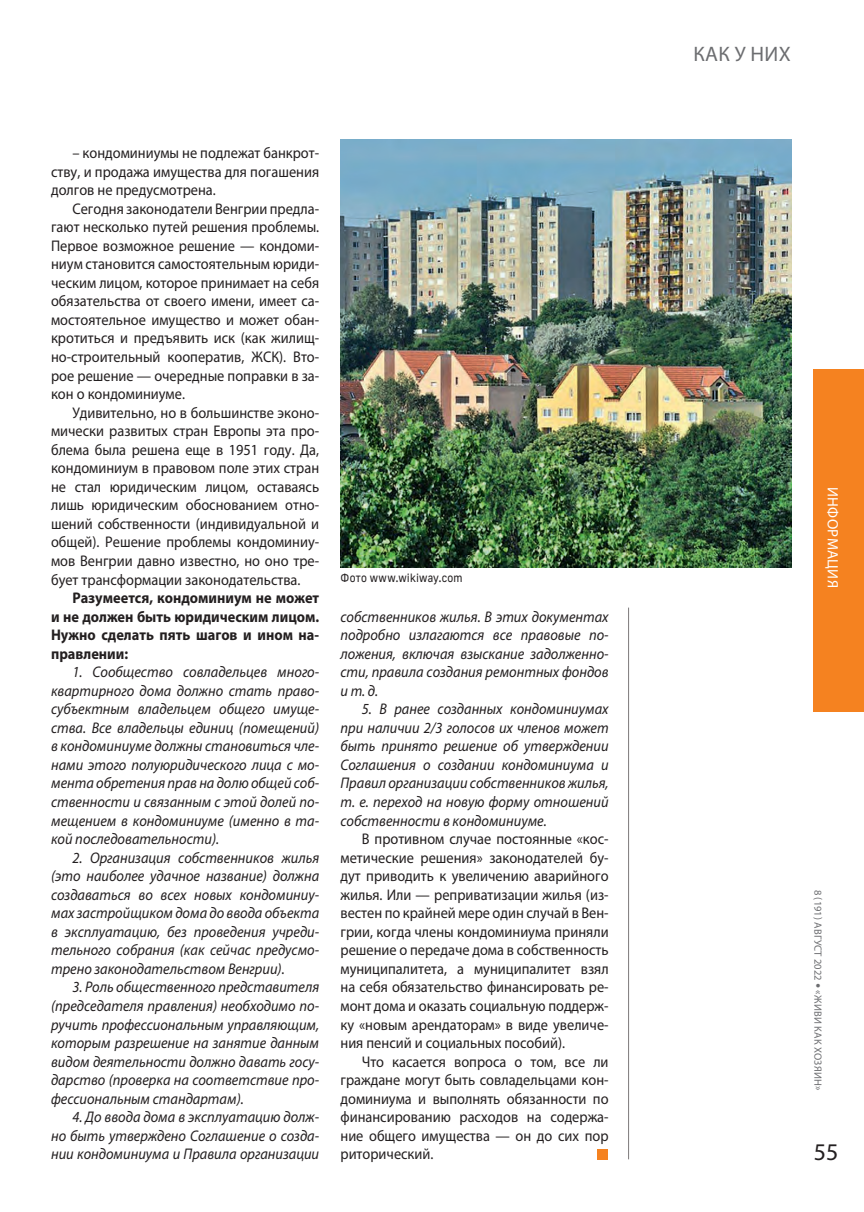
<style>
.page{position:relative;width:864px;height:1212px;background:#fff}
.page>*{position:absolute;margin:0;border:0;box-sizing:border-box;transform-origin:0 0}
.t1{font:24px "Myriad Pro";color:#231f20}
.t2{font:21px "Myriad Pro";letter-spacing:.02em;color:#6c6d70}
.t3{font:15.45px/18.6px "Myriad Pro";color:#231f20;text-align:justify;scale:.93 1}
.t4{font:italic 15.45px/18.6px "Myriad Pro";color:#231f20;text-align:justify;scale:.93 1}
.t5{font:700 15.45px/18.6px "Myriad Pro";color:#231f20;text-align:justify;scale:.93 1}
.t6{font:15px "Myriad Pro";letter-spacing:.02em;color:#fff}
.t7{font:12px "Golos UIVF";letter-spacing:.015em;color:#231f20;scale:.9 1}
.t8{font:10.5px "Myriad Pro";letter-spacing:.02em;color:#6c6d70}
.s1{font-family:"Tornado Cyr"}
</style>
<div class="page">
<div style="left:813px;top:369px;width:50px;height:342px;background:#f58220"></div>
<hr style="left:628px;top:608px;width:1px;height:551px;background:#231f20">
<img style="left:340px;top:139px;width:450px;height:428px">
<div style="left:596px;top:1149px;width:11px;height:10px;background:#f58220"></div>
<p class="t3" style="left:51px;top:143px;width:290px;text-indent:21px">– кондоминиумы не подлежат банкрот&shy;ству, и продажа имущества для погашения долгов не предусмотрена.</p>
<p class="t3" style="left:51px;top:199px;width:290px;text-indent:21px">Сегодня законодатели Венгрии предла&shy;гают несколько путей решения проблемы.<br>Первое возможное решение — кондоми&shy;ниум становится самостоятельным юриди&shy;ческим лицом, которое принимает на себя обязательства от своего имени, имеет са&shy;мостоятельное имущество и может обан&shy;кротиться и предъявить иск (как жилищ&shy;но-строительный кооператив, ЖСК). Вто&shy;рое решение — очередные поправки в за&shy;кон о кондоминиуме.</p>
<p class="t3" style="left:51px;top:403px;width:290px;text-indent:21px">Удивительно, но в большинстве эконо&shy;мически развитых стран Европы эта про&shy;блема была решена еще в 1951 году. Да, кондоминиум в правовом поле этих стран не стал юридическим лицом, оставаясь лишь юридическим обоснованием отно&shy;шений собственности (индивидуальной и общей). Решение проблемы кондоминиу&shy;мов Венгрии давно известно, но оно тре&shy;бует трансформации законодательства.</p>
<p class="t5" style="left:51px;top:588px;width:290px;text-indent:21px">Разумеется, кондоминиум не может и не должен быть юридическим лицом.<br>Нужно сделать пять шагов и ином на&shy;правлении:</p>
<p class="t4" style="left:51px;top:662px;width:290px;text-indent:21px">1. Сообщество совладельцев много&shy;квартирного дома должно стать право&shy;субъектным владельцем общего имуще&shy;ства. Все владельцы единиц (помещений) в кондоминиуме должны становиться чле&shy;нами этого полуюридического лица с мо&shy;мента обретения прав на долю общей соб&shy;ственности и связанным с этой долей по&shy;мещением в кондоминиуме (именно в та&shy;кой последовательности).</p>
<p class="t4" style="left:51px;top:848px;width:290px;text-indent:21px">2. Организация собственников жилья (это наиболее удачное название) должна создаваться во всех новых кондоминиу&shy;мах застройщиком дома до ввода объекта в эксплуатацию, без проведения учреди&shy;тельного собрания (как сейчас предусмо&shy;трено законодательством Венгрии).</p>
<p class="t4" style="left:51px;top:978px;width:290px;text-indent:21px">3. Роль общественного представителя (председателя правления) необходимо по&shy;ручить профессиональным управляющим, которым разрешение на занятие данным видом деятельности должно давать госу&shy;дарство (проверка на соответствие про&shy;фессиональным стандартам).</p>
<p class="t4" style="left:51px;top:1107px;width:290px;text-indent:21px">4. До ввода дома в эксплуатацию долж&shy;но быть утверждено Соглашение о созда&shy;нии кондоминиума и Правила организации</p>
<p class="t7" style="left:340px;top:571px;width:137px">Фото www.wikiway.com</p>
<p class="t4" style="left:340px;top:607px;width:290px">собственников жилья. В этих документах подробно излагаются все правовые по&shy;ложения, включая взыскание задолженно&shy;сти, правила создания ремонтных фондов и т. д.</p>
<p class="t4" style="left:340px;top:699px;width:290px;text-indent:21px">5. В ранее созданных кондоминиумах при наличии 2/3 голосов их членов может быть принято решение об утверждении Соглашения о создании кондоминиума и Правил организации собственников жилья, т. е. переход на новую форму отношений собственности в кондоминиуме.</p>
<p class="t3" style="left:340px;top:829px;width:290px;text-indent:21px">В противном случае постоянные «кос&shy;метические решения» законодателей бу&shy;дут приводить к увеличению аварийного жилья. Или — реприватизации жилья (из&shy;вестен по крайней мере один случай в Вен&shy;грии, когда члены кондоминиума приняли решение о передаче дома в собственность муниципалитета, а муниципалитет взял на себя обязательство финансировать ре&shy;монт дома и оказать социальную поддерж&shy;ку «новым арендаторам» в виде увеличе&shy;ния пенсий и социальных пособий).</p>
<p class="t3" style="left:340px;top:1052px;width:290px;text-indent:21px">Что касается вопроса о том, все ли граждане могут быть совладельцами кон&shy;доминиума и выполнять обязанности по финансированию расходов на содержа&shy;ние общего имущества — он до сих пор риторический.</p>
<h2 class="t2" style="left:693px;top:41px;width:99px">КАК У НИХ</h2>
<p class="t6" style="left:841px;top:487px;width:102px;rotate:90deg">ИНФОРМАЦИЯ</p>
<p class="t8" style="left:824px;top:890px;width:202px;rotate:90deg">8 (191) АВГУСТ 2022 <span class="s1">•</span> «ЖИВИ КАК ХОЗЯИН»</p>
<h1 class="t1" style="left:813px;top:1137px;width:26px">55</h1>
</div>
